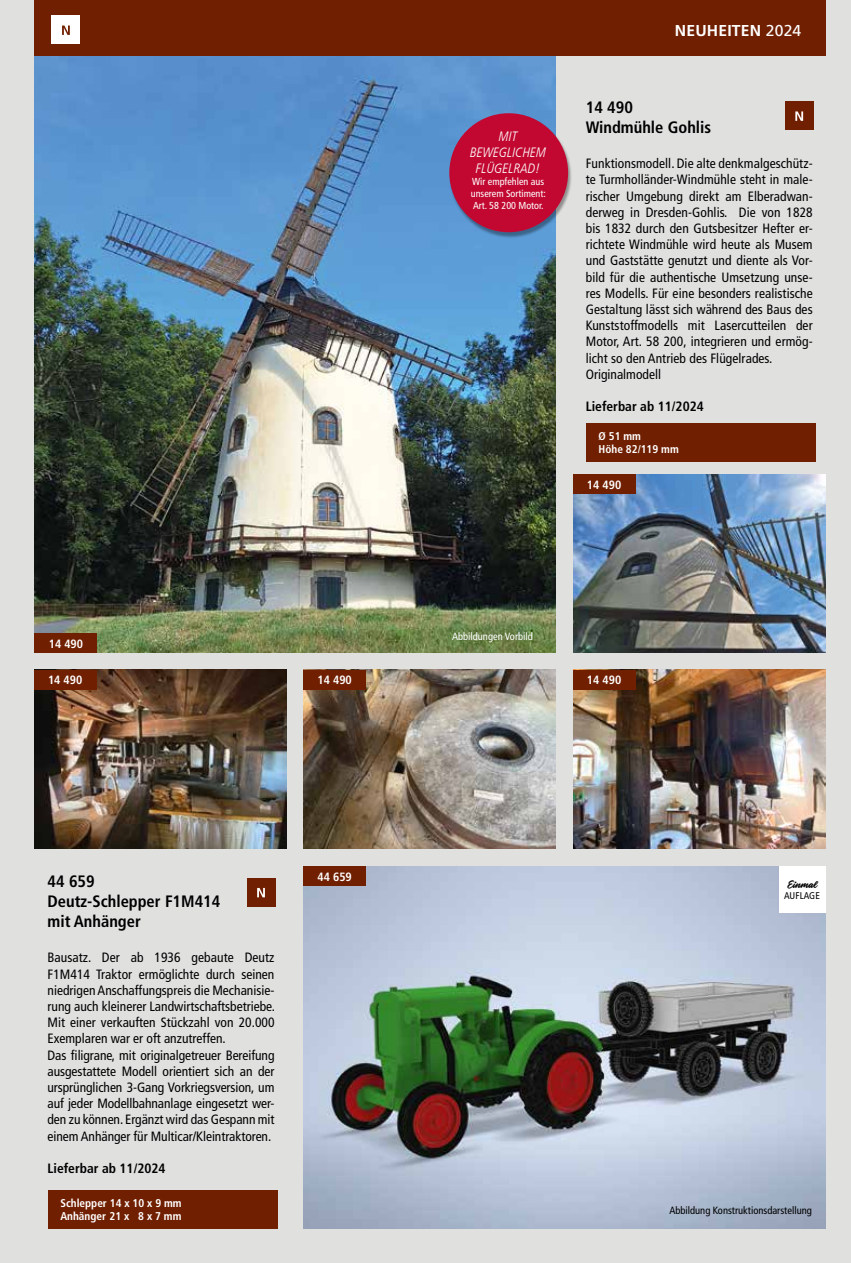
<style>
.page{position:relative;width:851px;height:1263px;background:#fff}
.page>*{position:absolute;margin:0;border:0;box-sizing:border-box;transform-origin:0 0}
.t1{font:700 condensed 16.5px/19.8px "Frutiger LT Com";color:#000}
.t2{font:700 15.75px "Frutiger LT Com";letter-spacing:.01em;color:#fff}
.t3{font:condensed 13.5px/16.2px "Frutiger LT Com";letter-spacing:.005em;color:#000}
.t4{font:700 condensed 13.5px "Frutiger LT Com";color:#000}
.t5{font:italic 300 condensed 13.5px/16.2px "Frutiger LT Com";color:#fff;text-align:center}
.t6{font:13.5px "Knight Brush";color:#000}
.t7{font:700 condensed 12px "Frutiger LT Com";color:#fff}
.t8{font:700 condensed 11.25px/13.5px "Frutiger LT Com";color:#fff}
.t9{font:condensed 10.5px "Frutiger LT Com";color:#000}
.t10{font:condensed 10.5px "Frutiger LT Com";color:#fff}
.t11{font:condensed 10.2px/12.1px "Frutiger LT Com";color:#fff}
.t12{font:condensed 9.75px "Frutiger LT Com";letter-spacing:.01em;color:#000}
.s1{font-weight:400}
</style>
<div class="page">
<div style="left:0;top:0;width:850px;height:1263px;background:#e0e0df"></div>
<div style="left:48px;top:1190px;width:229px;height:38px;background:#711f01"></div>
<img style="left:35px;top:56px;width:521px;height:597px">
<div style="left:34px;top:0;width:791px;height:56px;background:#711f01"></div>
<div style="left:52px;top:16px;width:28px;height:28px;background:#fff"></div>
<svg style="left:62px;top:26px;width:8px;height:9px"></svg>
<div style="left:585px;top:423px;width:230px;height:39px;background:#711f01"></div>
<div style="left:784px;top:101px;width:29px;height:29px;background:#711f01"></div>
<svg style="left:795px;top:111px;width:8px;height:10px"></svg>
<div style="left:35px;top:633px;width:62px;height:20px;background:#711f01"></div>
<img style="left:573px;top:474px;width:252px;height:179px">
<div style="left:573px;top:474px;width:62px;height:20px;background:#711f01"></div>
<div style="left:247px;top:878px;width:28px;height:28px;background:#711f01"></div>
<svg style="left:257px;top:888px;width:8px;height:9px"></svg>
<img style="left:303px;top:866px;width:522px;height:362px">
<div style="left:303px;top:866px;width:63px;height:20px;background:#711f01"></div>
<div style="left:778px;top:866px;width:47px;height:47px;background:#fff"></div>
<div style="left:449px;top:114px;width:123px;height:124px;background:#000;opacity:.36"></div>
<div style="left:449px;top:113px;width:119px;height:119px;background:#c20831;border-radius:50%"></div>
<img style="left:34px;top:670px;width:252px;height:178px">
<div style="left:34px;top:670px;width:62px;height:19px;background:#711f01"></div>
<img style="left:303px;top:670px;width:253px;height:178px">
<div style="left:303px;top:670px;width:63px;height:19px;background:#711f01"></div>
<img style="left:573px;top:670px;width:252px;height:178px">
<div style="left:573px;top:670px;width:62px;height:19px;background:#711f01"></div>
<p class="t7" style="left:49px;top:636px;width:36px">14 490</p>
<p class="t5" style="left:470px;top:128px;width:78px">MIT<br>BEWEGLICHEM<br>FLÜGELRAD!</p>
<p class="t11" style="left:470px;top:176px;width:76px">Wir empfehlen aus unserem Sortiment:<br>Art. 58 200 Motor.</p>
<p class="t2" style="left:674px;top:21px;width:128px">NEUHEITEN <span class="s1">2024</span></p>
<p class="t1" style="left:585px;top:97px;width:127px">14 490<br>Windmühle Gohlis</p>
<p class="t3" style="left:585px;top:156px;width:228px">Funktionsmodell. Die alte denkmalgeschütz&shy;te Turmholländer-Windmühle steht in male&shy;rischer Umgebung direkt am Elberadwan&shy;derweg in Dresden-Gohlis. Die von 1828 bis 1832 durch den Gutsbesitzer Hefter er&shy;richtete Windmühle wird heute als Musem und Gaststätte genutzt und diente als Vor&shy;bild für die authentische Umsetzung unse&shy;res Modells. Für eine besonders realistische Gestaltung lässt sich während des Baus des Kunststoffmodells mit Lasercutteilen der Motor, Art. 58 200, integrieren und ermög&shy;licht so den Antrieb des Flügelrades.<br>Originalmodell</p>
<p class="t4" style="left:585px;top:399px;width:119px">Lieferbar ab 11/2024</p>
<p class="t8" style="left:598px;top:429px;width:82px">Ø 51 mm<br>Höhe 82/119 mm</p>
<p class="t7" style="left:587px;top:477px;width:36px">14 490</p>
<p class="t10" style="left:452px;top:630px;width:82px">Abbildungen Vorbild</p>
<p class="t7" style="left:48px;top:673px;width:36px">14 490</p>
<p class="t7" style="left:317px;top:673px;width:36px">14 490</p>
<p class="t7" style="left:587px;top:673px;width:36px">14 490</p>
<p class="t1" style="left:48px;top:872px;width:174px">44 659<br>Deutz-Schlepper F1M414 mit Anhänger</p>
<p class="t3" style="left:48px;top:950px;width:229px">Bausatz. Der ab 1936 gebaute Deutz F1M414 Traktor ermöglichte durch seinen niedrigen Anschaffungspreis die Mechanisie&shy;rung auch kleinerer Landwirtschaftsbetriebe.<br>Mit einer verkauften Stückzahl von 20.000<br>Exemplaren war er oft anzutreffen.<br>Das filigrane, mit originalgetreuer Bereifung ausgestattete Modell orientiert sich an der ursprünglichen 3-Gang Vorkriegsversion, um auf jeder Modellbahnanlage eingesetzt wer&shy;den zu können. Ergänzt wird das Gespann mit einem Anhänger für Multicar/Kleintraktoren.</p>
<p class="t4" style="left:48px;top:1160px;width:119px">Lieferbar ab 11/2024</p>
<p class="t8" style="left:60px;top:1196px;width:123px">Schlepper 14 x 10 x 9 mm<br>Anhänger 21 x 8 x 7 mm</p>
<p class="t7" style="left:317px;top:869px;width:36px">44 659</p>
<p class="t6" style="left:786px;top:877px;width:32px">Einmal</p>
<p class="t12" style="left:784px;top:890px;width:37px">AUFLAGE</p>
<p class="t9" style="left:669px;top:1204px;width:144px">Abbildung Konstruktionsdarstellung</p>
</div>
